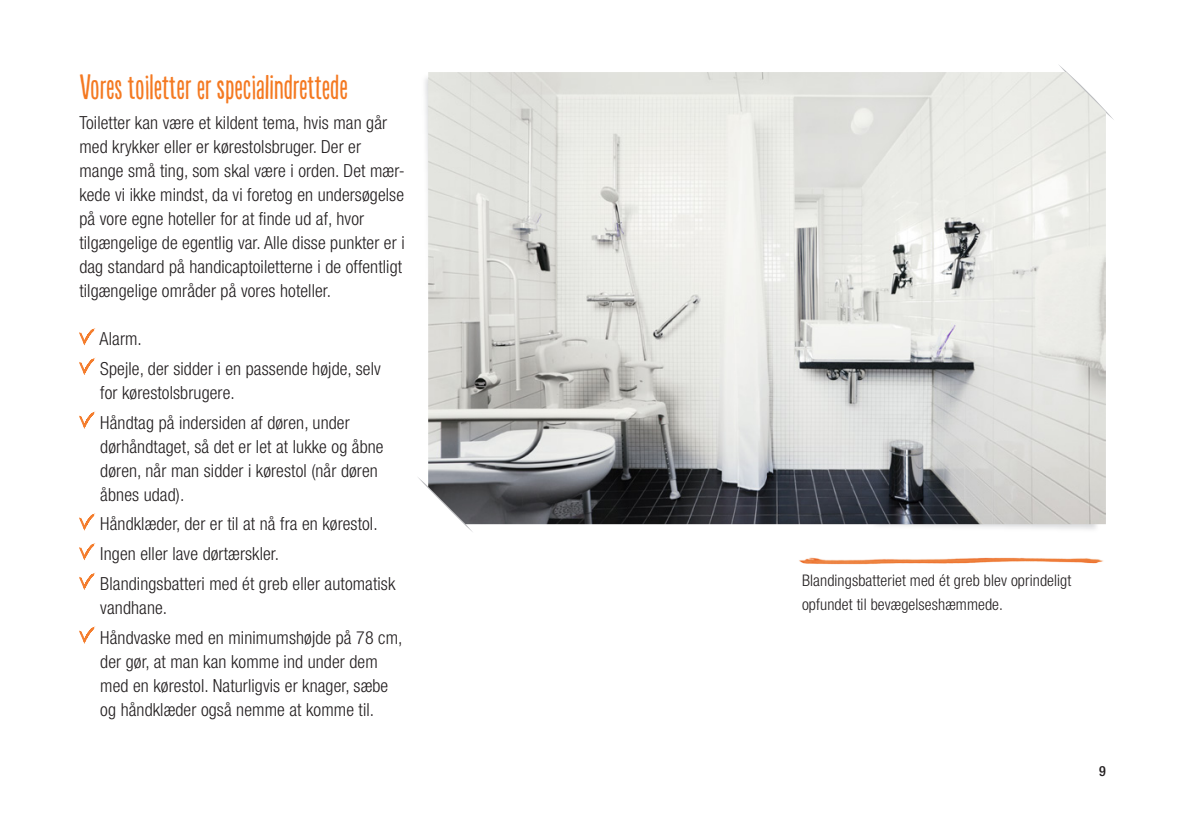
<style>
.page{position:relative;width:1191px;height:840px;background:#fff}
.page>*{position:absolute;margin:0;border:0;box-sizing:border-box;transform-origin:0 0}
.t1{font:34px "Populaire For Scandic";color:#f47921}
.t2{font:300 condensed 18px/24px "Helvetica Neue LT Std";letter-spacing:.005em;color:#231f20}
.t3{font:300 condensed 16px/24px "Helvetica Neue LT Std";letter-spacing:.005em;color:#231f20}
.t4{font:500 condensed 14px "Helvetica Neue LT Std";color:#231f20}
</style>
<div class="page">
<svg style="left:79px;top:328px;width:17px;height:316px"></svg>
<svg style="left:1059px;top:65px;width:55px;height:55px"></svg>
<svg style="left:418px;top:477px;width:55px;height:55px"></svg>
<img style="left:428px;top:72px;width:678px;height:452px">
<img style="left:799px;top:557px;width:304px;height:8px">
<h1 class="t1" style="left:79px;top:68px;width:270px">Vores toiletter er specialindrettede</h1>
<p class="t2" style="left:79px;top:110px;width:327px">Toiletter kan være et kildent tema, hvis man går med krykker eller er kørestolsbruger. Der er mange små ting, som skal være i orden. Det mær&shy;kede vi ikke mindst, da vi foretog en undersøgelse på vore egne hoteller for at finde ud af, hvor tilgængelige de egentlig var. Alle disse punkter er i dag standard på handicaptoiletterne i de offentligt tilgængelige områder på vores hoteller.</p>
<p class="t2" style="left:100px;top:324px;width:283px;line-height:29.6px">Alarm.<br>Spejle, der sidder i en passende højde, selv</p>
<p class="t2" style="left:100px;top:377px;width:251px;line-height:29.6px">for kørestolsbrugere.<br>Håndtag på indersiden af døren, under</p>
<p class="t2" style="left:100px;top:434px;width:285px">dørhåndtaget, så det er let at lukke og åbne døren, når man sidder i kørestol (når døren åbnes udad).</p>
<p class="t2" style="left:100px;top:509px;width:297px;line-height:29.6px">Håndklæder, der er til at nå fra en kørestol.<br>Ingen eller lave dørtærskler.<br>Blandingsbatteri med ét greb eller automatisk</p>
<p class="t2" style="left:100px;top:592px;width:304px;line-height:29.6px">vandhane.<br>Håndvaske med en minimumshøjde på 78 cm,</p>
<p class="t2" style="left:100px;top:648px;width:289px">der gør, at man kan komme ind under dem med en kørestol. Naturligvis er knager, sæbe og håndklæder også nemme at komme til.</p>
<p class="t3" style="left:802px;top:567px;width:271px">Blandingsbatteriet med ét greb blev oprindeligt opfundet til bevægelseshæmmede.</p>
<p class="t4" style="left:1099px;top:761px;width:8px">9</p>
</div>
